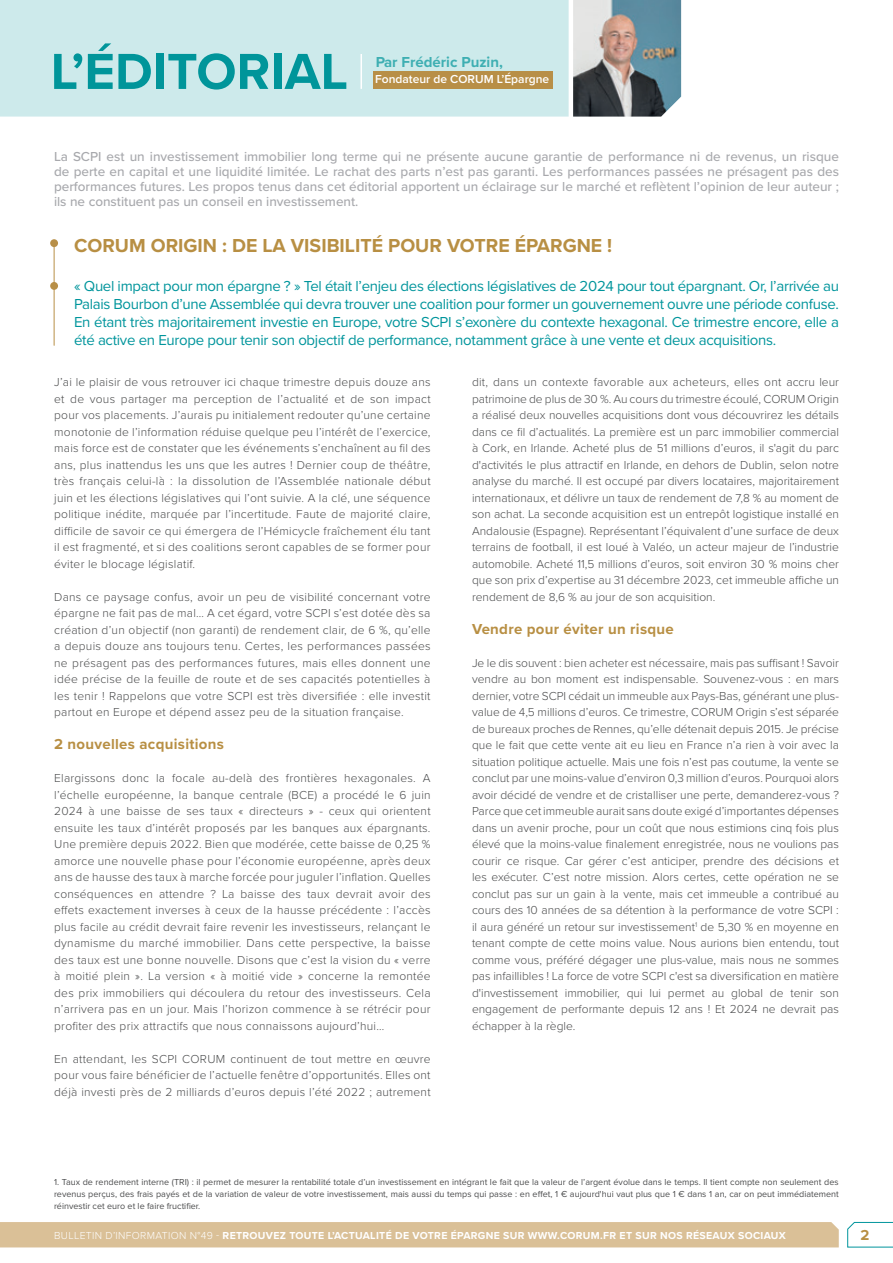
<style>
.page{position:relative;width:893px;height:1263px;background:#fff}
.page>*{position:absolute;margin:0;border:0;box-sizing:border-box;transform-origin:0 0}
.t1{font:700 52.5px "Proxima Nova";color:#00959a}
.t2{font:700 19.5px "Proxima Nova";color:#b88f43}
.t3{font:15px/18px "Proxima Nova";letter-spacing:-.02em;color:#00959c;text-align:justify}
.t4{font:700 15px "Proxima Nova";letter-spacing:.02em;color:#b88f43}
.t5{font:700 15px "Proxima Nova";color:#00959a}
.t6{font:500 13.5px/15px "Proxima Nova";color:#a8a9ad;text-align:justify}
.t7{font:300 12px/16.5px "Proxima Nova";letter-spacing:.02em;color:#4b4c4d;text-align:justify}
.t8{font:600 12px "Proxima Nova";color:#fff}
.t9{font:700 10.5px "Proxima Nova";letter-spacing:.03em;color:#fff}
.t10{font:9px/12px "Proxima Nova";color:#4b4c4d;text-align:justify}
.s1{font-weight:300}
</style>
<div class="page">
<svg style="left:847px;top:1221px;width:46px;height:27px"></svg>
<div style="left:0;top:1222px;width:839px;height:25px;background:#dac097"></div>
<hr style="left:54px;top:240px;width:1px;height:105px;background:#b88f47">
<div style="left:50px;top:282px;width:8px;height:8px;background:#b88f47;border-radius:50%"></div>
<div style="left:50px;top:239px;width:8px;height:8px;background:#b88f47;border-radius:50%"></div>
<div style="left:0;top:0;width:569px;height:117px;background:#cdeaeb"></div>
<img style="left:573px;top:0;width:108px;height:117px">
<hr style="left:360px;top:54px;width:2px;height:35px;background:#fff">
<div style="left:373px;top:71px;width:179px;height:18px;background:#b88f47"></div>
<h1 class="t1" style="left:51px;top:32px;width:299px">L’ÉDITORIAL</h1>
<p class="t5" style="left:375px;top:51px;width:129px">Par Frédéric Puzin,</p>
<p class="t8" style="left:375px;top:71px;width:176px">Fondateur de CORUM L’Épargne</p>
<p class="t6" style="left:54px;top:149px;width:787px">La SCPI est un investissement immobilier long terme qui ne présente aucune garantie de performance ni de revenus, un risque de perte en capital et une liquidité limitée. Le rachat des parts n’est pas garanti. Les performances passées ne présagent pas des performances futures. Les propos tenus dans cet éditorial apportent un éclairage sur le marché et reflètent l’opinion de leur auteur ; ils ne constituent pas un conseil en investissement.</p>
<h2 class="t2" style="left:74px;top:231px;width:540px">CORUM ORIGIN : DE LA VISIBILITÉ POUR VOTRE ÉPARGNE !</h2>
<p class="t3" style="left:74px;top:276px;width:766px">« Quel impact pour mon épargne ? » Tel était l’enjeu des élections législatives de 2024 pour tout épargnant. Or, l’arrivée au Palais Bourbon d’une Assemblée qui devra trouver une coalition pour former un gouvernement ouvre une période confuse.<br>En étant très majoritairement investie en Europe, votre SCPI s’exonère du contexte hexagonal. Ce trimestre encore, elle a été active en Europe pour tenir son objectif de performance, notamment grâce à une vente et deux acquisitions.</p>
<p class="t7" style="left:54px;top:373px;width:378px">J’ai le plaisir de vous retrouver ici chaque trimestre depuis douze ans et de vous partager ma perception de l’actualité et de son impact pour vos placements. J’aurais pu initialement redouter qu’une certaine monotonie de l’information réduise quelque peu l’intérêt de l’exercice, mais force est de constater que les événements s’enchaînent au fil des ans, plus inattendus les uns que les autres ! Dernier coup de théâtre, très français celui-là : la dissolution de l’Assemblée nationale début juin et les élections législatives qui l’ont suivie. A la clé, une séquence politique inédite, marquée par l’incertitude. Faute de majorité claire, difficile de savoir ce qui émergera de l’Hémicycle fraîchement élu tant il est fragmenté, et si des coalitions seront capables de se former pour éviter le blocage législatif.</p>
<p class="t7" style="left:54px;top:588px;width:378px">Dans ce paysage confus, avoir un peu de visibilité concernant votre épargne ne fait pas de mal… A cet égard, votre SCPI s’est dotée dès sa création d’un objectif (non garanti) de rendement clair, de 6 %, qu’elle a depuis douze ans toujours tenu. Certes, les performances passées ne présagent pas des performances futures, mais elles donnent une idée précise de la feuille de route et de ses capacités potentielles à les tenir ! Rappelons que votre SCPI est très diversifiée : elle investit partout en Europe et dépend assez peu de la situation française.</p>
<p class="t4" style="left:54px;top:733px;width:171px">2 nouvelles acquisitions</p>
<p class="t7" style="left:54px;top:769px;width:378px">Elargissons donc la focale au-delà des frontières hexagonales. A l’échelle européenne, la banque centrale (BCE) a procédé le 6 juin 2024 à une baisse de ses taux « directeurs » - ceux qui orientent ensuite les taux d’intérêt proposés par les banques aux épargnants.<br>Une première depuis 2022. Bien que modérée, cette baisse de 0,25 % amorce une nouvelle phase pour l’économie européenne, après deux ans de hausse des taux à marche forcée pour juguler l’inflation. Quelles conséquences en attendre ? La baisse des taux devrait avoir des effets exactement inverses à ceux de la hausse précédente : l’accès plus facile au crédit devrait faire revenir les investisseurs, relançant le dynamisme du marché immobilier. Dans cette perspective, la baisse des taux est une bonne nouvelle. Disons que c’est la vision du « verre à moitié plein ». La version « à moitié vide » concerne la remontée des prix immobiliers qui découlera du retour des investisseurs. Cela n’arrivera pas en un jour. Mais l’horizon commence à se rétrécir pour profiter des prix attractifs que nous connaissons aujourd’hui…</p>
<p class="t7" style="left:54px;top:1050px;width:378px">En attendant, les SCPI CORUM continuent de tout mettre en œuvre pour vous faire bénéficier de l’actuelle fenêtre d’opportunités. Elles ont déjà investi près de 2 milliards d’euros depuis l’été 2022 ; autrement</p>
<p class="t7" style="left:472px;top:373px;width:368px">dit, dans un contexte favorable aux acheteurs, elles ont accru leur patrimoine de plus de 30 %. Au cours du trimestre écoulé, CORUM Origin a réalisé deux nouvelles acquisitions dont vous découvrirez les détails dans ce fil d’actualités. La première est un parc immobilier commercial à Cork, en Irlande. Acheté plus de 51 millions d’euros, il s'agit du parc d'activités le plus attractif en Irlande, en dehors de Dublin, selon notre analyse du marché. Il est occupé par divers locataires, majoritairement internationaux, et délivre un taux de rendement de 7,8 % au moment de son achat. La seconde acquisition est un entrepôt logistique installé en Andalousie (Espagne). Représentant l’équivalent d’une surface de deux terrains de football, il est loué à Valéo, un acteur majeur de l’industrie automobile. Acheté 11,5 millions d’euros, soit environ 30 % moins cher que son prix d’expertise au 31 décembre 2023, cet immeuble affiche un rendement de 8,6 % au jour de son acquisition.</p>
<p class="t4" style="left:472px;top:618px;width:203px">Vendre pour éviter un risque</p>
<p class="t7" style="left:472px;top:654px;width:368px">Je le dis souvent : bien acheter est nécessaire, mais pas suffisant ! Savoir vendre au bon moment est indispensable. Souvenez-vous : en mars dernier, votre SCPI cédait un immeuble aux Pays-Bas, générant une plus&shy;value de 4,5 millions d’euros. Ce trimestre, CORUM Origin s’est séparée de bureaux proches de Rennes, qu’elle détenait depuis 2015. Je précise que le fait que cette vente ait eu lieu en France n’a rien à voir avec la situation politique actuelle. Mais une fois n’est pas coutume, la vente se conclut par une moins-value d’environ 0,3 million d’euros. Pourquoi alors avoir décidé de vendre et de cristalliser une perte, demanderez-vous ?<br>Parce que cet immeuble aurait sans doute exigé d’importantes dépenses dans un avenir proche, pour un coût que nous estimions cinq fois plus élevé que la moins-value finalement enregistrée, nous ne voulions pas courir ce risque. Car gérer c’est anticiper, prendre des décisions et les exécuter. C’est notre mission. Alors certes, cette opération ne se conclut pas sur un gain à la vente, mais cet immeuble a contribué au cours des 10 années de sa détention à la performance de votre SCPI : il aura généré un retour sur investissement<sup>1</sup> de 5,30 % en moyenne en tenant compte de cette moins value. Nous aurions bien entendu, tout comme vous, préféré dégager une plus-value, mais nous ne sommes pas infaillibles ! La force de votre SCPI c'est sa diversification en matière d'investissement immobilier, qui lui permet au global de tenir son engagement de performante depuis 12 ans ! Et 2024 ne devrait pas échapper à la règle.</p>
<p class="t10" style="left:54px;top:1176px;width:786px">1. Taux de rendement interne (TRI) : il permet de mesurer la rentabilité totale d’un investissement en intégrant le fait que la valeur de l’argent évolue dans le temps. Il tient compte non seulement des revenus perçus, des frais payés et de la variation de valeur de votre investissement, mais aussi du temps qui passe : en effet, 1 € aujourd'hui vaut plus que 1 € dans 1 an, car on peut immédiatement réinvestir cet euro et le faire fructifier.</p>
<p class="t9" style="left:54px;top:1227px;width:733px"><span class="s1">BULLETIN D’INFORMATION N°49 -</span> RETROUVEZ TOUTE L’ACTUALITÉ DE VOTRE ÉPARGNE SUR WWW.CORUM.FR ET SUR NOS RÉSEAUX SOCIAUX</p>
<p class="t4" style="left:860px;top:1224px;width:10px">2</p>
</div>
